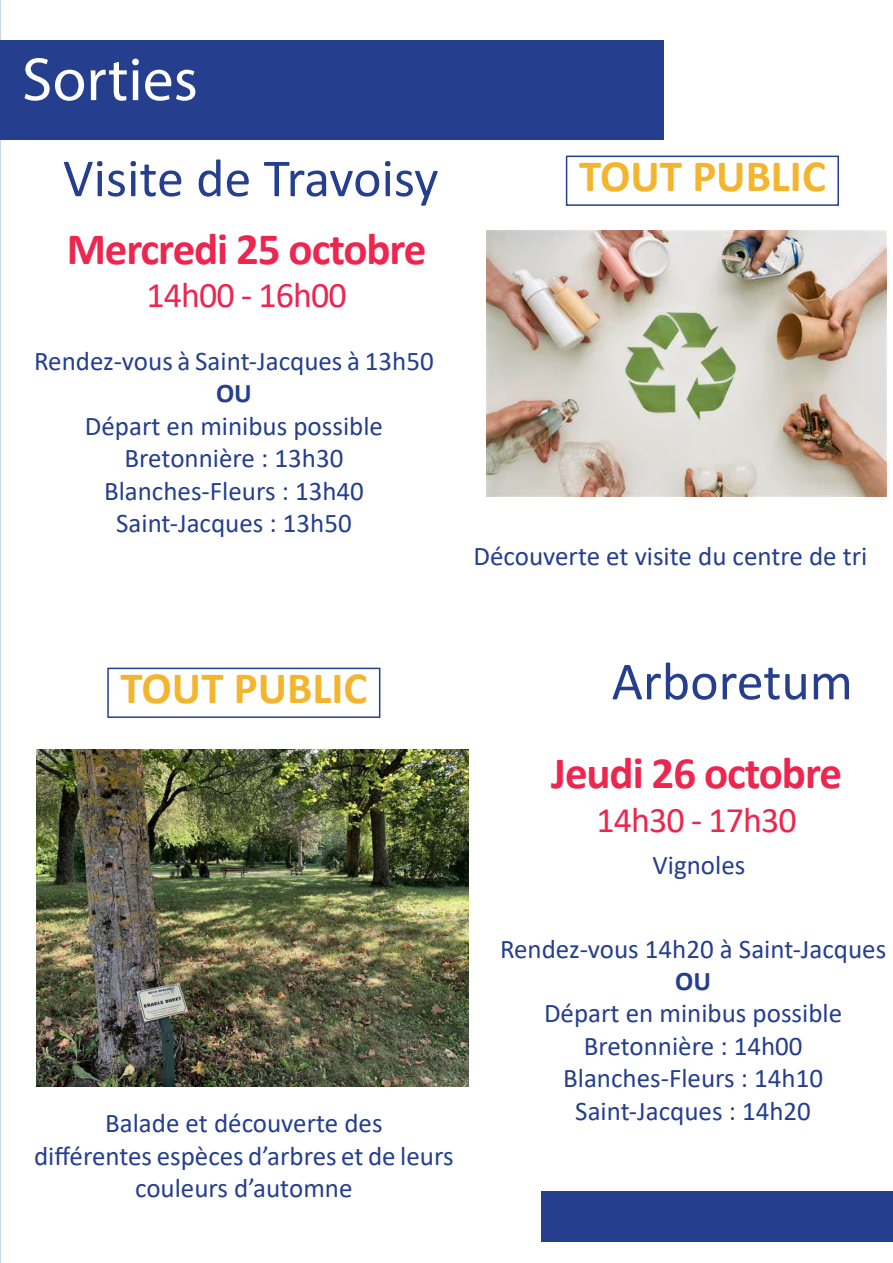
<style>
.page{position:relative;width:893px;height:1263px;background:#fff}
.page>*{position:absolute;margin:0;border:0;box-sizing:border-box;transform-origin:0 0}
.t1{font:61.5px "Myriad Pro";color:#fff}
.t2{font:54px "Calibri";color:#253f8e}
.t3{font:700 45px "Calibri";letter-spacing:-.025em;color:#ed264f}
.t4{font:700 45px "Calibri";color:#f4b52e}
.t5{font:36px "Calibri";letter-spacing:-.025em;color:#ed264f}
.t6{font:27px/32.4px "Calibri";color:#253f8e;text-align:center}
.t7{font:700 27px "Calibri";color:#253f8e}
</style>
<div class="page">
<div style="left:0;top:40px;width:663px;height:100px;background:#253f8e"></div>
<div style="left:541px;top:1191px;width:352px;height:51px;background:#253f8e"></div>
<img style="left:487px;top:230px;width:400px;height:267px">
<img style="left:37px;top:749px;width:432px;height:338px">
<div style="left:566px;top:156px;width:273px;height:50px;border:2px solid #253f8e"></div>
<div style="left:107px;top:668px;width:273px;height:50px;border:2px solid #253f8e"></div>
<h1 class="t1" style="left:22px;top:42px;width:177px">Sorties</h1>
<h2 class="t2" style="left:63px;top:141px;width:377px">Visite de Travoisy</h2>
<h3 class="t3" style="left:67px;top:217px;width:361px">Mercredi 25 octobre</h3>
<h3 class="t5" style="left:146px;top:270px;width:202px">14h00 - 16h00</h3>
<p class="t6" style="left:34px;top:344px;width:401px">Rendez-vous à Saint-Jacques à 13h50</p>
<p class="t7" style="left:216px;top:374px;width:37px">OU</p>
<p class="t6" style="left:85px;top:409px;width:300px">Départ en minibus possible<br>Bretonnière : 13h30<br>Blanches-Fleurs : 13h40<br>Saint-Jacques : 13h50</p>
<h3 class="t4" style="left:579px;top:144px;width:248px">TOUT PUBLIC</h3>
<p class="t6" style="left:473px;top:539px;width:395px">Découverte et visite du centre de tri</p>
<h3 class="t4" style="left:120px;top:656px;width:248px">TOUT PUBLIC</h3>
<p class="t6" style="left:34px;top:1106px;width:421px">Balade et découverte des<br>différentes espèces d’arbres et de leurs couleurs d’automne</p>
<h2 class="t2" style="left:612px;top:644px;width:243px">Arboretum</h2>
<h3 class="t3" style="left:551px;top:742px;width:292px">Jeudi 26 octobre</h3>
<h3 class="t5" style="left:596px;top:795px;width:202px">14h30 - 17h30</h3>
<p class="t6" style="left:653px;top:848px;width:94px">Vignoles</p>
<p class="t6" style="left:500px;top:932px;width:388px">Rendez-vous 14h20 à Saint-Jacques</p>
<p class="t7" style="left:675px;top:962px;width:37px">OU</p>
<p class="t6" style="left:544px;top:996px;width:300px">Départ en minibus possible<br>Bretonnière : 14h00<br>Blanches-Fleurs : 14h10<br>Saint-Jacques : 14h20</p>
</div>
